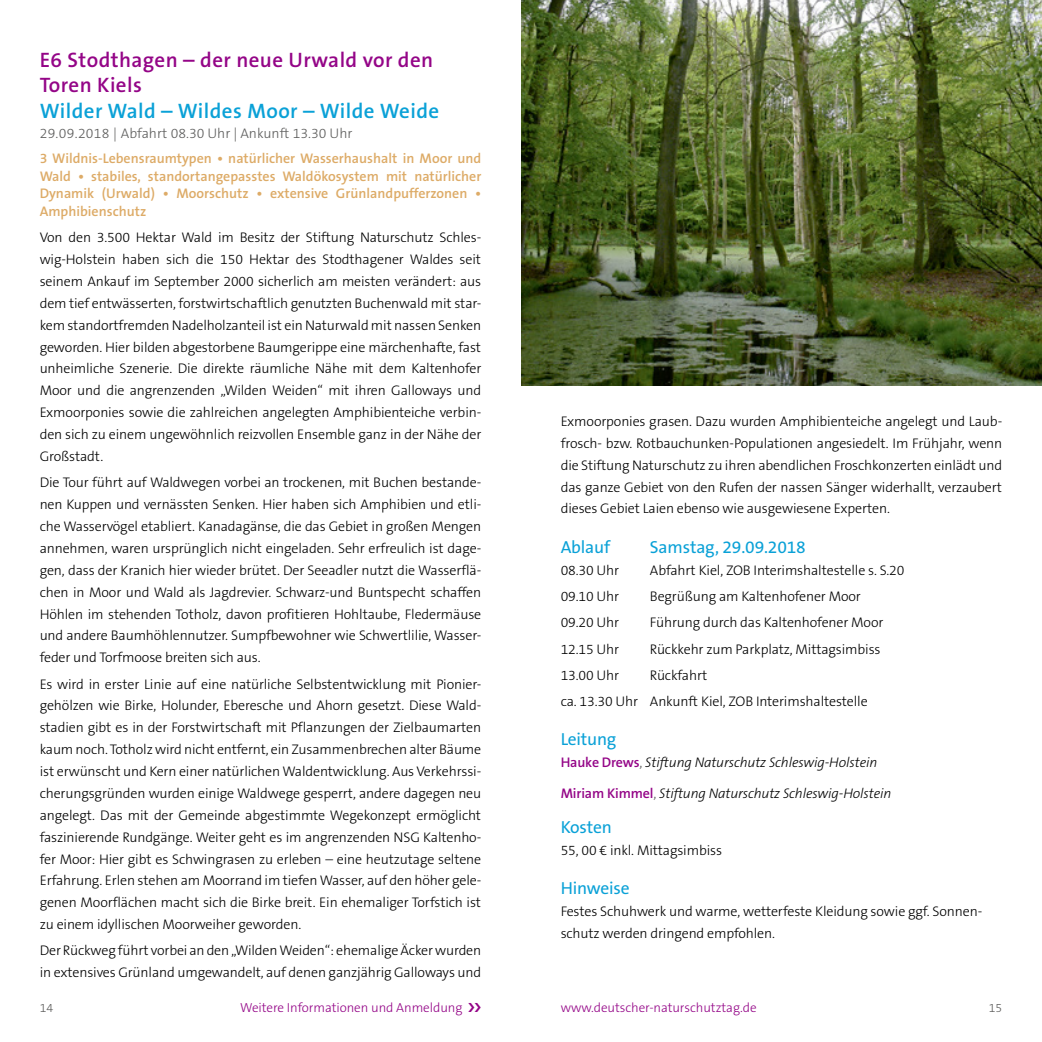
<style>
.page{position:relative;width:1042px;height:1042px;background:#fff}
.page>*{position:absolute;margin:0;border:0;box-sizing:border-box;transform-origin:0 0}
.Exkusionshead{font:600 21px/25.2px "The Sans B6";letter-spacing:.02em;color:#940587}
.Absatz_Überschrift{font:17.5px "The Sans B5 Plain";letter-spacing:-.01em;color:#0aa1d7}
.Fliesstext{font:300 14px/21.9px "The Sans B3";letter-spacing:-.01em;color:#000;text-align:justify}
.Ablaufliste{font:300 14px "The Sans B3";letter-spacing:-.01em;color:#000}
.Einführungstext{font:600 14px/17.5px "The Sans B6";color:#ddab67;text-align:justify}
.Absatz_Überschrift-2{font:italic 300 14px "The Sans B3";letter-spacing:-.01em;color:#000}
.Exkusionshead-2{font:300 14px "The Sans B3";color:#5d5d5c}
.t1{font:300 13.12px "The Sans B3";letter-spacing:-.005em;color:#940587}
.t2{font:300 12.25px "The Sans B3";color:#5d5d5c}
.s1{color:#0aa1d7}
.s2{font-family:"The Sans B8";font-weight:800;font-size:21px}
.s3{font-family:"The Sans B6";font-weight:600;font-style:normal;color:#940587}
.s4{font-style:normal;font-size:14.88px;color:#5d5d5c}
</style>
<div class="page">
<img style="left:521px;top:0;width:521px;height:385px">
<p class="Exkusionshead" style="left:40px;top:48px;width:401px">E6 Stodthagen – der neue Urwald vor den<br>Toren Kiels<br><span class="s1">Wilder Wald – Wildes Moor – Wilde Weide</span></p>
<p class="Exkusionshead-2" style="left:40px;top:126px;width:314px">29.09.2018 | Abfahrt 08.30 Uhr | Ankunft 13.30 Uhr</p>
<p class="Einführungstext" style="left:40px;top:150px;width:443px">3 Wildnis-Lebensraumtypen <span class="s2">∙</span> natürlicher Wasserhaushalt in Moor und Wald <span class="s2">∙</span> stabiles, standortangepasstes Waldökosystem mit natürlicher Dynamik (Urwald) <span class="s2">∙</span> Moorschutz <span class="s2">∙</span> extensive Grünlandpufferzonen <span class="s2">∙ </span>Amphibienschutz</p>
<p class="Fliesstext" style="left:40px;top:227px;width:443px">Von den 3.500 Hektar Wald im Besitz der Stiftung Naturschutz Schles&shy;wig-Holstein haben sich die 150 Hektar des Stodthagener Waldes seit seinem Ankauf im September 2000 sicherlich am meisten verändert: aus dem tief entwässerten, forstwirtschaftlich genutzten Buchenwald mit star&shy;kem standortfremden Nadelholzanteil ist ein Naturwald mit nassen Senken geworden. Hier bilden abgestorbene Baumgerippe eine märchenhafte, fast unheimliche Szenerie. Die direkte räumliche Nähe mit dem Kaltenhofer Moor und die angrenzenden „Wilden Weiden“ mit ihren Galloways und Exmoorponies sowie die zahlreichen angelegten Amphibienteiche verbin&shy;den sich zu einem ungewöhnlich reizvollen Ensemble ganz in der Nähe der Großstadt.</p>
<p class="Fliesstext" style="left:40px;top:472px;width:443px">Die Tour führt auf Waldwegen vorbei an trockenen, mit Buchen bestande&shy;nen Kuppen und vernässten Senken. Hier haben sich Amphibien und etli&shy;che Wasservögel etabliert. Kanadagänse, die das Gebiet in großen Mengen annehmen, waren ursprünglich nicht eingeladen. Sehr erfreulich ist dage&shy;gen, dass der Kranich hier wieder brütet. Der Seeadler nutzt die Wasserflä&shy;chen in Moor und Wald als Jagdrevier. Schwarz-und Buntspecht schaffen Höhlen im stehenden Totholz, davon profitieren Hohltaube, Fledermäuse und andere Baumhöhlennutzer. Sumpfbewohner wie Schwertlilie, Wasser&shy;feder und Torfmoose breiten sich aus.</p>
<p class="Fliesstext" style="left:40px;top:673px;width:443px">Es wird in erster Linie auf eine natürliche Selbstentwicklung mit Pionier&shy;gehölzen wie Birke, Holunder, Eberesche und Ahorn gesetzt. Diese Wald&shy;stadien gibt es in der Forstwirtschaft mit Pflanzungen der Zielbaumarten kaum noch. Totholz wird nicht entfernt, ein Zusammenbrechen alter Bäume ist erwünscht und Kern einer natürlichen Waldentwicklung. Aus Verkehrssi&shy;cherungsgründen wurden einige Waldwege gesperrt, andere dagegen neu angelegt. Das mit der Gemeinde abgestimmte Wegekonzept ermöglicht faszinierende Rundgänge. Weiter geht es im angrenzenden NSG Kaltenho&shy;fer Moor: Hier gibt es Schwingrasen zu erleben – eine heutzutage seltene Erfahrung. Erlen stehen am Moorrand im tiefen Wasser, auf den höher gele&shy;genen Moorflächen macht sich die Birke breit. Ein ehemaliger Torfstich ist zu einem idyllischen Moorweiher geworden.</p>
<p class="Fliesstext" style="left:40px;top:940px;width:443px">Der Rückweg führt vorbei an den „Wilden Weiden“: ehemalige Äcker wurden in extensives Grünland umgewandelt, auf denen ganzjährig Galloways und</p>
<p class="Fliesstext" style="left:561px;top:411px;width:443px">Exmoorponies grasen. Dazu wurden Amphibienteiche angelegt und Laub&shy;frosch- bzw. Rotbauchunken-Populationen angesiedelt. Im Frühjahr, wenn die Stiftung Naturschutz zu ihren abendlichen Froschkonzerten einlädt und das ganze Gebiet von den Rufen der nassen Sänger widerhallt, verzaubert dieses Gebiet Laien ebenso wie ausgewiesene Experten.</p>
<p class="Absatz_Überschrift" style="left:561px;top:538px;width:51px">Ablauf</p>
<p class="Absatz_Überschrift" style="left:650px;top:538px;width:157px">Samstag, 29.09.2018</p>
<p class="Ablaufliste" style="left:561px;top:563px;width:60px">08.30 Uhr</p>
<p class="Ablaufliste" style="left:650px;top:563px;width:256px">Abfahrt Kiel, ZOB Interimshaltestelle s. S.20</p>
<p class="Ablaufliste" style="left:561px;top:589px;width:60px">09.10 Uhr</p>
<p class="Ablaufliste" style="left:650px;top:589px;width:212px">Begrüßung am Kaltenhofener Moor</p>
<p class="Ablaufliste" style="left:561px;top:615px;width:60px">09.20 Uhr</p>
<p class="Ablaufliste" style="left:650px;top:615px;width:235px">Führung durch das Kaltenhofener Moor</p>
<p class="Ablaufliste" style="left:561px;top:641px;width:60px">12.15 Uhr</p>
<p class="Ablaufliste" style="left:650px;top:641px;width:232px">Rückkehr zum Parkplatz, Mittagsimbiss</p>
<p class="Ablaufliste" style="left:561px;top:668px;width:60px">13.00 Uhr</p>
<p class="Ablaufliste" style="left:650px;top:668px;width:59px">Rückfahrt</p>
<p class="Ablaufliste" style="left:561px;top:694px;width:309px">ca. 13.30 Uhr Ankunft Kiel, ZOB Interimshaltestelle</p>
<p class="Absatz_Überschrift" style="left:561px;top:730px;width:57px">Leitung</p>
<p class="Absatz_Überschrift-2" style="left:561px;top:755px;width:318px"><span class="s3">Hauke Drews</span><span class="s4">,</span> Stiftung Naturschutz Schleswig-Holstein</p>
<p class="Absatz_Überschrift-2" style="left:561px;top:786px;width:332px"><span class="s3">Miriam Kimmel</span><span class="s4">,</span> Stiftung Naturschutz Schleswig-Holstein</p>
<p class="Absatz_Überschrift" style="left:561px;top:818px;width:53px">Kosten</p>
<p class="Fliesstext" style="left:561px;top:840px;width:163px">55, 00 € inkl. Mittagsimbiss</p>
<p class="Absatz_Überschrift" style="left:561px;top:879px;width:71px">Hinweise</p>
<p class="Fliesstext" style="left:561px;top:901px;width:423px">Festes Schuhwerk und warme, wetterfeste Kleidung sowie ggf. Sonnen&shy;schutz werden dringend empfohlen.</p>
<p class="t2" style="left:40px;top:1002px;width:15px">14</p>
<p class="t1" style="left:240px;top:1001px;width:224px">Weitere Informationen und Anmeldung</p>
<p class="t1" style="left:561px;top:1001px;width:198px">www.deutscher-naturschutztag.de</p>
<p class="t2" style="left:989px;top:1002px;width:15px">15</p>
</div>
